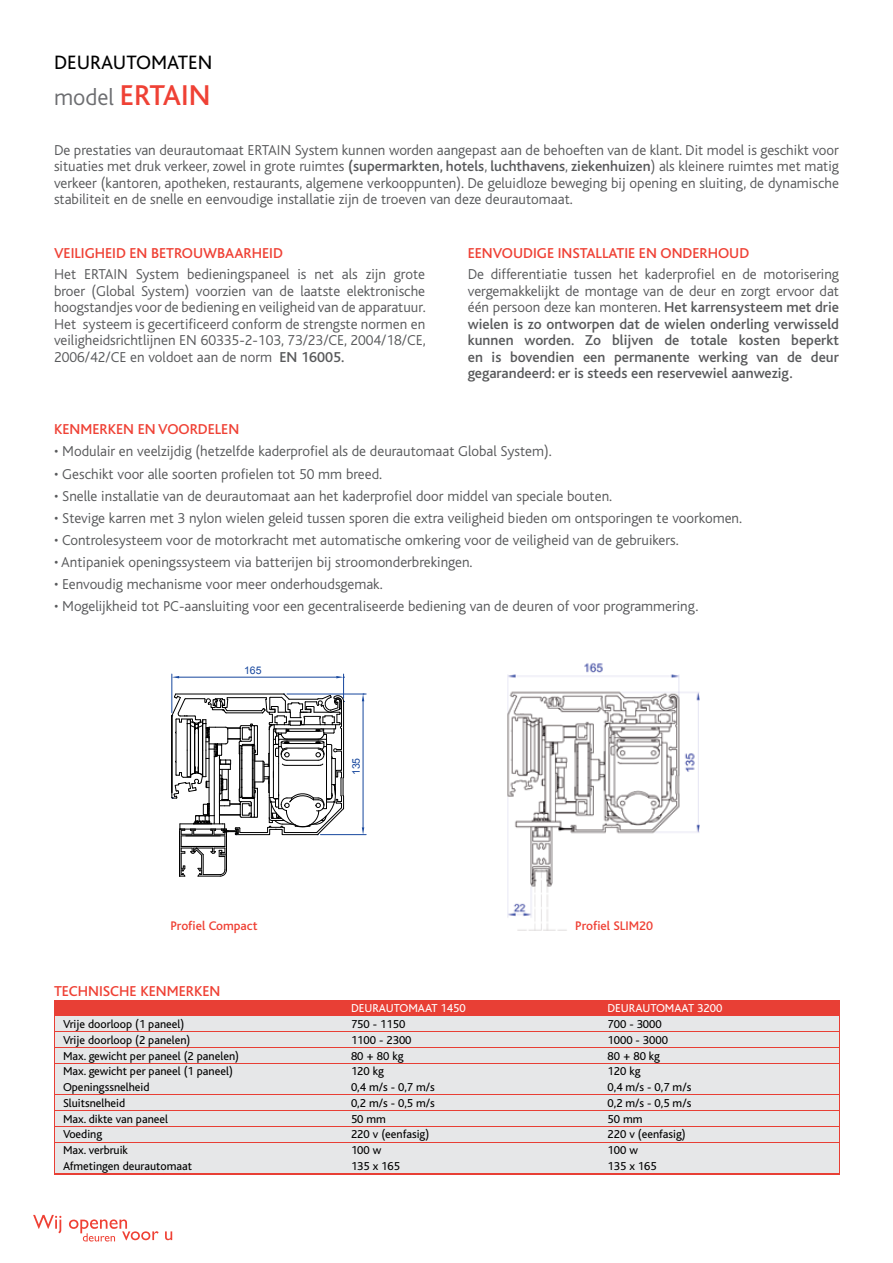
<style>
.page{position:relative;width:893px;height:1263px;background:#fff}
.page>*{position:absolute;margin:0;border:0;box-sizing:border-box;transform-origin:0 0}
.t1{font:500 30px "Bliss";color:#ef4135}
.t2{font:20.25px "Bliss";color:#000}
.t3{font:300 15px/16.5px "Bliss";color:#58595b;text-align:justify}
.t4{font:500 15px/16.5px "Bliss";color:#58595b;text-align:justify}
.t5{font:500 15px "Bliss";color:#ef4135}
.t6{font:500 13.05px "Bliss";color:#ef4135}
.t7{font:12px "Bliss";color:#000}
.t8{font:12px "Bliss";color:#fff}
.t9{font:10.5px "Arial";color:#17479e}
.s1{font-weight:300;font-size:24px;color:#6d6e71}
.s2{font-weight:500}
.s3{font-weight:300}
</style>
<div class="page">
<img style="left:507px;top:663px;width:193px;height:267px">
<hr style="left:320px;top:834px;width:46px;height:1px;background:#17479e">
<hr style="left:287px;top:694px;width:79px;height:1px;background:#17479e">
<hr style="left:363px;top:701px;width:1px;height:126px;background:#17479e">
<svg style="left:362px;top:827px;width:2px;height:8px"></svg>
<svg style="left:362px;top:694px;width:2px;height:7px"></svg>
<svg style="left:171px;top:674px;width:174px;height:203px"></svg>
<svg style="left:54px;top:1015px;width:786px;height:159px;background:#e77a74"></svg>
<div style="left:55px;top:1158px;width:783px;height:15px;background:#e6e7e8"></div>
<div style="left:54px;top:1001px;width:786px;height:14px;background:#e83f35"></div>
<div style="left:55px;top:1016px;width:783px;height:15px;background:#e6e7e8"></div>
<div style="left:55px;top:1032px;width:783px;height:15px;background:#e6e7e8"></div>
<div style="left:55px;top:1048px;width:783px;height:14px;background:#e6e7e8"></div>
<div style="left:55px;top:1064px;width:783px;height:14px;background:#e6e7e8"></div>
<div style="left:55px;top:1080px;width:783px;height:14px;background:#e6e7e8"></div>
<div style="left:55px;top:1095px;width:783px;height:15px;background:#e6e7e8"></div>
<div style="left:55px;top:1111px;width:783px;height:15px;background:#e6e7e8"></div>
<div style="left:55px;top:1127px;width:783px;height:14px;background:#e6e7e8"></div>
<div style="left:55px;top:1143px;width:783px;height:14px;background:#e6e7e8"></div>
<svg style="left:33px;top:1215px;width:28px;height:18px"></svg>
<svg style="left:69px;top:1219px;width:90px;height:22px"></svg>
<svg style="left:165px;top:1231px;width:7px;height:9px"></svg>
<h2 class="t2" style="left:54px;top:52px;width:160px">DEURAUTOMATEN</h2>
<h1 class="t1" style="left:54px;top:79px;width:158px"><span class="s1">model</span> ERTAIN</h1>
<p class="t3" style="left:54px;top:142px;width:786px">De prestaties van deurautomaat ERTAIN System kunnen worden aangepast aan de behoeften van de klant. Dit model is geschikt voor situaties met druk verkeer, zowel in grote ruimtes <span class="s2">(supermarkten, hotels</span>, <span class="s2">luchthavens</span>, <span class="s2">ziekenhuizen</span>) als kleinere ruimtes met matig verkeer (kantoren, apotheken, restaurants, algemene verkooppunten). De geluidloze beweging bij opening en sluiting, de dynamische stabiliteit en de snelle en eenvoudige installatie zijn de troeven van deze deurautomaat.</p>
<p class="t5" style="left:54px;top:246px;width:230px">VEILIGHEID EN BETROUWBAARHEID</p>
<p class="t3" style="left:54px;top:266px;width:373px">Het ERTAIN System bedieningspaneel is net als zijn grote broer (Global System) voorzien van de laatste elektronische hoogstandjes voor de bediening en veiligheid van de apparatuur.<br>Het systeem is gecertificeerd conform de strengste normen en veiligheidsrichtlijnen EN 60335-2-103, 73/23/CE, 2004/18/CE, 2006/42/CE en voldoet aan de norm <span class="s2">EN 16005.</span></p>
<p class="t5" style="left:468px;top:246px;width:283px">EENVOUDIGE INSTALLATIE EN ONDERHOUD</p>
<p class="t4" style="left:468px;top:266px;width:373px"><span class="s3">De differentiatie tussen het kaderprofiel en de motorisering vergemakkelijkt de montage van de deur en zorgt ervoor dat één persoon deze kan monteren.</span> Het karrensysteem met drie wielen is zo ontworpen dat de wielen onderling verwisseld kunnen worden. Zo blijven de totale kosten beperkt en is bovendien een permanente werking van de deur gegarandeerd: er is steeds een reservewiel aanwezig.</p>
<p class="t5" style="left:54px;top:421px;width:187px">KENMERKEN EN VOORDELEN</p>
<p class="t3" style="left:54px;top:443px;width:499px">• Modulair en veelzijdig (hetzelfde kaderprofiel als de deurautomaat Global System).</p>
<p class="t3" style="left:54px;top:466px;width:330px">• Geschikt voor alle soorten profielen tot 50 mm breed.</p>
<p class="t3" style="left:54px;top:488px;width:560px">• Snelle installatie van de deurautomaat aan het kaderprofiel door middel van speciale bouten.</p>
<p class="t3" style="left:54px;top:510px;width:690px">• Stevige karren met 3 nylon wielen geleid tussen sporen die extra veiligheid bieden om ontsporingen te voorkomen.</p>
<p class="t3" style="left:54px;top:532px;width:626px">• Controlesysteem voor de motorkracht met automatische omkering voor de veiligheid van de gebruikers.</p>
<p class="t3" style="left:54px;top:554px;width:420px">• Antipaniek openingssysteem via batterijen bij stroomonderbrekingen.</p>
<p class="t3" style="left:54px;top:576px;width:330px">• Eenvoudig mechanisme voor meer onderhoudsgemak.</p>
<p class="t3" style="left:54px;top:598px;width:646px">• Mogelijkheid tot PC-aansluiting voor een gecentraliseerde bediening van de deuren of voor programmering.</p>
<p class="t9" style="left:244px;top:663px;width:19px">165</p>
<p class="t9" style="left:349px;top:775px;width:19px;rotate:-90deg">135</p>
<p class="t6" style="left:170px;top:919px;width:89px">Profiel Compact</p>
<p class="t6" style="left:575px;top:919px;width:79px">Profiel SLIM20</p>
<p class="t5" style="left:54px;top:983px;width:168px">TECHNISCHE KENMERKEN</p>
<p class="t8" style="left:351px;top:1002px;width:116px">DEURAUTOMAAT 1450</p>
<p class="t8" style="left:608px;top:1002px;width:116px">DEURAUTOMAAT 3200</p>
<p class="t7" style="left:63px;top:1018px;width:123px">Vrije doorloop (1 paneel)</p>
<p class="t7" style="left:351px;top:1018px;width:56px">750 - 1150</p>
<p class="t7" style="left:608px;top:1018px;width:56px">700 - 3000</p>
<p class="t7" style="left:63px;top:1034px;width:129px">Vrije doorloop (2 panelen)</p>
<p class="t7" style="left:351px;top:1034px;width:62px">1100 - 2300</p>
<p class="t7" style="left:608px;top:1034px;width:62px">1000 - 3000</p>
<p class="t7" style="left:63px;top:1049px;width:178px">Max. gewicht per paneel (2 panelen)</p>
<p class="t7" style="left:351px;top:1049px;width:54px">80 + 80 kg</p>
<p class="t7" style="left:608px;top:1049px;width:54px">80 + 80 kg</p>
<p class="t7" style="left:63px;top:1065px;width:171px">Max. gewicht per paneel (1 paneel)</p>
<p class="t7" style="left:351px;top:1065px;width:34px">120 kg</p>
<p class="t7" style="left:608px;top:1065px;width:34px">120 kg</p>
<p class="t7" style="left:63px;top:1081px;width:88px">Openingssnelheid</p>
<p class="t7" style="left:351px;top:1081px;width:85px">0,4 m/s - 0,7 m/s</p>
<p class="t7" style="left:608px;top:1081px;width:85px">0,4 m/s - 0,7 m/s</p>
<p class="t7" style="left:63px;top:1097px;width:64px">Sluitsnelheid</p>
<p class="t7" style="left:351px;top:1097px;width:85px">0,2 m/s - 0,5 m/s</p>
<p class="t7" style="left:608px;top:1097px;width:85px">0,2 m/s - 0,5 m/s</p>
<p class="t7" style="left:63px;top:1112px;width:107px">Max. dikte van paneel</p>
<p class="t7" style="left:351px;top:1112px;width:36px">50 mm</p>
<p class="t7" style="left:608px;top:1112px;width:36px">50 mm</p>
<p class="t7" style="left:63px;top:1128px;width:41px">Voeding</p>
<p class="t7" style="left:351px;top:1128px;width:80px">220 v (eenfasig)</p>
<p class="t7" style="left:608px;top:1128px;width:80px">220 v (eenfasig)</p>
<p class="t7" style="left:63px;top:1144px;width:67px">Max. verbruik</p>
<p class="t7" style="left:351px;top:1144px;width:32px">100 w</p>
<p class="t7" style="left:608px;top:1144px;width:32px">100 w</p>
<p class="t7" style="left:63px;top:1159px;width:131px">Afmetingen deurautomaat</p>
<p class="t7" style="left:351px;top:1159px;width:51px">135 x 165</p>
<p class="t7" style="left:608px;top:1159px;width:51px">135 x 165</p>
</div>
